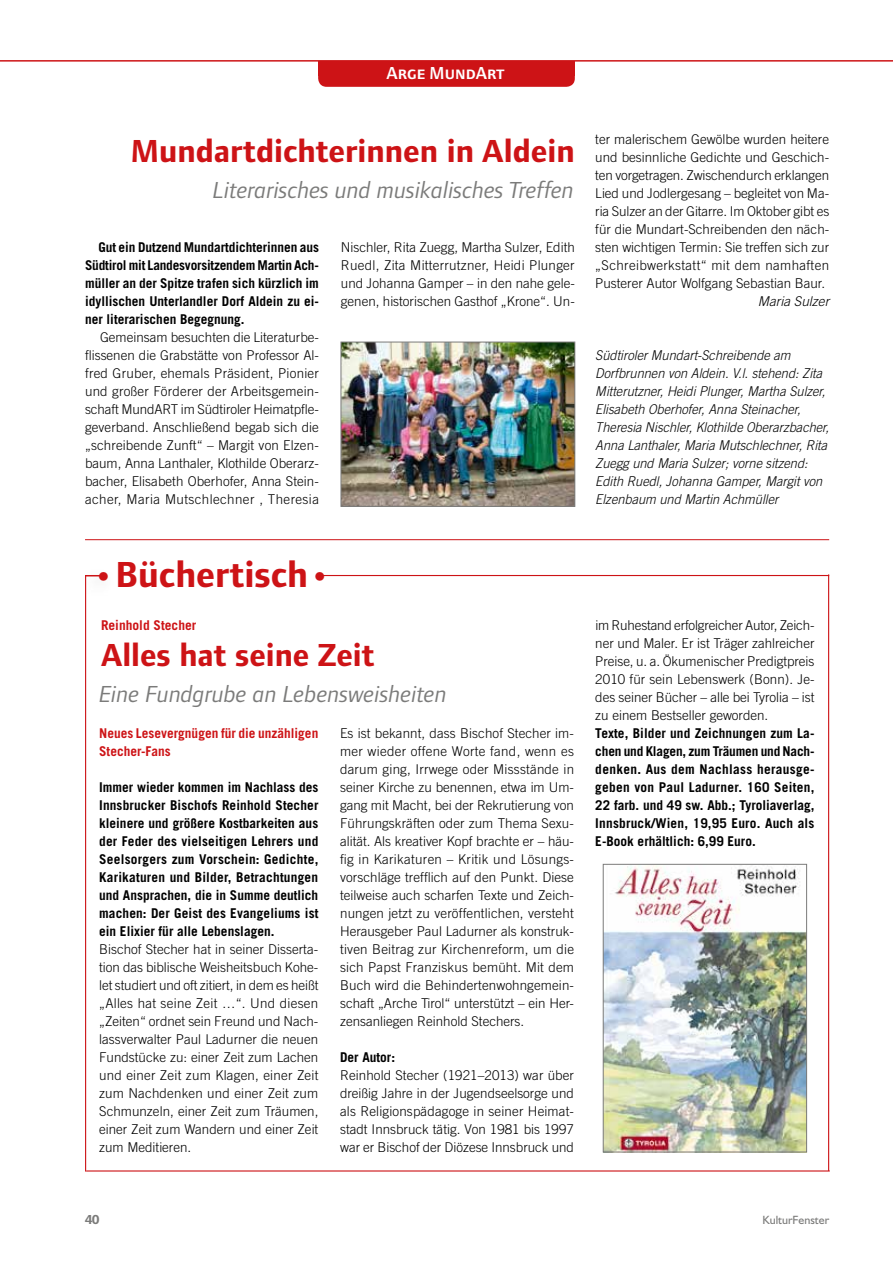
<style>
.page{position:relative;width:893px;height:1263px;background:#fff}
.page>*{position:absolute;margin:0;border:0;box-sizing:border-box;transform-origin:0 0}
.t1{font:700 37.5px "Foundry Form Sans";color:#cd1316}
.t2{font:700 33px "Foundry Form Sans";color:#cd1316}
.t3{font:italic 24px "Foundry Form Sans";color:#7b7b7a}
.t4{font:18px "Foundry Form Sans Demi SC";color:#fff}
.t5{font:300 13.5px/18px "Trade Gothic";color:#000;text-align:justify}
.t6{font:700 13.5px/18px "Trade Gothic";color:#000;text-align:justify}
.t7{font:italic 300 13.5px/18px "Trade Gothic";color:#000;scale:.95 1}
.t8{font:700 13.5px/18px "Trade Gothic";color:#cd1316}
.t9{font:italic 300 13.5px "Trade Gothic";color:#000}
.t10{font:700 13.5px "Foundry Form Sans";color:#7b7b7a}
.t11{font:12px "Humanist 521 BT";color:#7b7b7a}
</style>
<div class="page">
<hr style="left:0;top:60px;width:893px;height:2px;background:#cd1316">
<svg style="left:86px;top:575px;width:15px;height:1px"></svg>
<hr style="left:85px;top:575px;width:1px;height:596px;background:#cd1316">
<hr style="left:828px;top:574px;width:1px;height:597px;background:#cd1316">
<hr style="left:86px;top:1170px;width:744px;height:1px;background:#cd1316">
<hr style="left:319px;top:575px;width:510px;height:1px;background:#cd1316">
<img style="left:605px;top:866px;width:200px;height:284px">
<div style="left:603px;top:864px;width:204px;height:288px;border:1px solid #7b7b7a"></div>
<img style="left:343px;top:344px;width:230px;height:161px">
<div style="left:341px;top:342px;width:234px;height:165px;border:1px solid #7b7b7a"></div>
<div style="left:318px;top:61px;width:257px;height:26px;background:#cd1316;border-radius:9px"></div>
<hr style="left:85px;top:539px;width:744px;height:1px;background:#cd1316">
<h3 class="t4" style="left:387px;top:63px;width:120px">Arge MundArt</h3>
<h2 class="t2" style="left:131px;top:133px;width:446px">Mundartdichterinnen in Aldein</h2>
<h3 class="t3" style="left:213px;top:177px;width:362px">Literarisches und musikalisches Treffen</h3>
<p class="t6" style="left:85px;top:238px;width:235px;text-indent:13px">Gut ein Dutzend Mundartdichterinnen aus Südtirol mit Landesvorsitzendem Martin Ach&shy;müller an der Spitze trafen sich kürzlich im idyllischen Unterlandler Dorf Aldein zu ei&shy;ner literarischen Begegnung.</p>
<p class="t5" style="left:85px;top:328px;width:235px;text-indent:15px">Gemeinsam besuchten die Literaturbe&shy;flissenen die Grabstätte von Professor Al&shy;fred Gruber, ehemals Präsident, Pionier und großer Förderer der Arbeitsgemein&shy;schaft MundART im Südtiroler Heimatpfle&shy;geverband. Anschließend begab sich die „schreibende Zunft“ – Margit von Elzen&shy;baum, Anna Lanthaler, Klothilde Oberarz&shy;bacher, Elisabeth Oberhofer, Anna Stein&shy;acher, Maria Mutschlechner , Theresia</p>
<p class="t5" style="left:341px;top:238px;width:235px">Nischler, Rita Zuegg, Martha Sulzer, Edith Ruedl, Zita Mitterrutzner, Heidi Plunger und Johanna Gamper – in den nahe gele&shy;genen, historischen Gasthof „Krone“. Un-</p>
<p class="t5" style="left:595px;top:130px;width:235px">ter malerischem Gewölbe wurden heitere und besinnliche Gedichte und Geschich&shy;ten vorgetragen. Zwischendurch erklangen Lied und Jodlergesang – begleitet von Ma&shy;ria Sulzer an der Gitarre. Im Oktober gibt es für die Mundart-Schreibenden den näch&shy;sten wichtigen Termin: Sie treffen sich zur „Schreibwerkstatt“ mit dem namhaften Pusterer Autor Wolfgang Sebastian Baur.</p>
<p class="t9" style="left:758px;top:293px;width:73px">Maria Sulzer</p>
<p class="t7" style="left:595px;top:346px;width:248px">Südtiroler Mundart-Schreibende am Dorfbrunnen von Aldein. V.l. stehend: Zita Mitterutzner, Heidi Plunger, Martha Sulzer, Elisabeth Oberhofer, Anna Steinacher, Theresia Nischler, Klothilde Oberarzbacher, Anna Lanthaler, Maria Mutschlechner, Rita Zuegg und Maria Sulzer; vorne sitzend:<br>Edith Ruedl, Johanna Gamper, Margit von Elzenbaum und Martin Achmüller</p>
<h1 class="t1" style="left:94px;top:554px;width:237px">• Büchertisch •</h1>
<p class="t8" style="left:101px;top:616px;width:97px">Reinhold Stecher</p>
<h2 class="t2" style="left:101px;top:637px;width:275px">Alles hat seine Zeit</h2>
<h3 class="t3" style="left:99px;top:681px;width:349px">Eine Fundgrube an Lebensweisheiten</h3>
<p class="t8" style="left:99px;top:724px;width:221px">Neues Lesevergnügen für die unzähligen<br>Stecher-Fans</p>
<p class="t6" style="left:99px;top:778px;width:221px">Immer wieder kommen im Nachlass des Innsbrucker Bischofs Reinhold Stecher kleinere und größere Kostbarkeiten aus der Feder des vielseitigen Lehrers und Seelsorgers zum Vorschein: Gedichte, Karikaturen und Bilder, Betrachtungen und Ansprachen, die in Summe deutlich machen: Der Geist des Evangeliums ist ein Elixier für alle Lebenslagen.</p>
<p class="t5" style="left:99px;top:940px;width:221px">Bischof Stecher hat in seiner Disserta&shy;tion das biblische Weisheitsbuch Kohe&shy;let studiert und oft zitiert, in dem es heißt „Alles hat seine Zeit …“. Und diesen „Zeiten“ ordnet sein Freund und Nach&shy;lassverwalter Paul Ladurner die neuen Fundstücke zu: einer Zeit zum Lachen und einer Zeit zum Klagen, einer Zeit zum Nachdenken und einer Zeit zum Schmunzeln, einer Zeit zum Träumen, einer Zeit zum Wandern und einer Zeit zum Meditieren.</p>
<p class="t5" style="left:340px;top:724px;width:235px">Es ist bekannt, dass Bischof Stecher im&shy;mer wieder offene Worte fand, wenn es darum ging, Irrwege oder Missstände in seiner Kirche zu benennen, etwa im Um&shy;gang mit Macht, bei der Rekrutierung von Führungskräften oder zum Thema Sexu&shy;alität. Als kreativer Kopf brachte er – häu&shy;fig in Karikaturen – Kritik und Lösungs&shy;vorschläge trefflich auf den Punkt. Diese teilweise auch scharfen Texte und Zeich&shy;nungen jetzt zu veröffentlichen, versteht Herausgeber Paul Ladurner als konstruk&shy;tiven Beitrag zur Kirchenreform, um die sich Papst Franziskus bemüht. Mit dem Buch wird die Behindertenwohngemein&shy;schaft „Arche Tirol“ unterstützt – ein Her&shy;zensanliegen Reinhold Stechers.</p>
<p class="t6" style="left:340px;top:1048px;width:56px">Der Autor:</p>
<p class="t5" style="left:340px;top:1066px;width:235px">Reinhold Stecher (1921–2013) war über dreißig Jahre in der Jugendseelsorge und als Religionspädagoge in seiner Heimat&shy;stadt Innsbruck tätig. Von 1981 bis 1997 war er Bischof der Diözese Innsbruck und</p>
<p class="t5" style="left:595px;top:616px;width:221px">im Ruhestand erfolgreicher Autor, Zeich&shy;ner und Maler. Er ist Träger zahlreicher Preise, u. a. Ökumenischer Predigtpreis 2010 für sein Lebenswerk (Bonn). Je&shy;des seiner Bücher – alle bei Tyrolia – ist zu einem Bestseller geworden.</p>
<p class="t6" style="left:595px;top:724px;width:221px">Texte, Bilder und Zeichnungen zum La&shy;chen und Klagen, zum Träumen und Nach&shy;denken. Aus dem Nachlass herausge&shy;geben von Paul Ladurner. 160 Seiten, 22 farb. und 49 sw. Abb.; Tyroliaverlag, Innsbruck/Wien, 19,95 Euro. Auch als E-Book erhältlich: 6,99 Euro.</p>
<p class="t10" style="left:85px;top:1212px;width:16px">40</p>
<p class="t11" style="left:763px;top:1212px;width:68px">KulturFenster</p>
</div>
